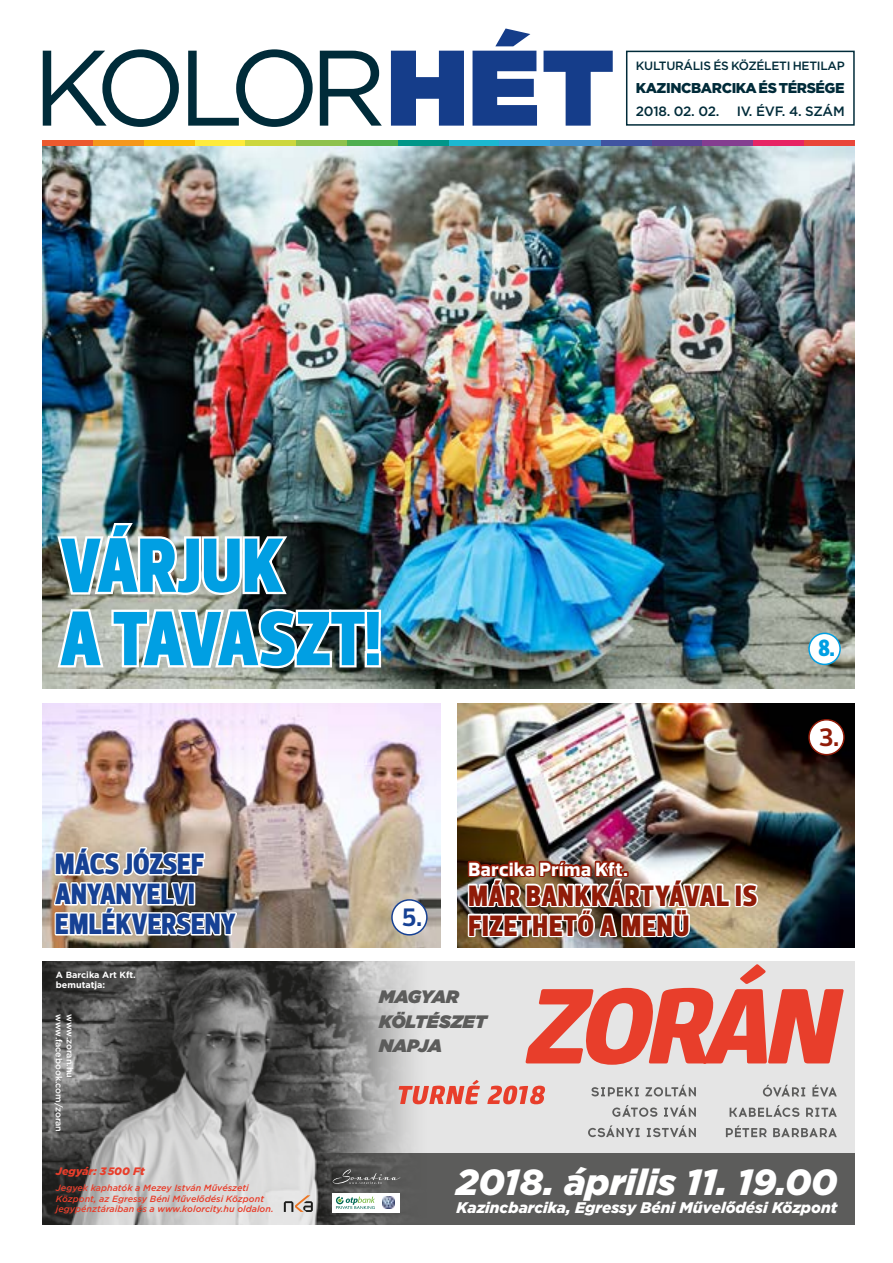
<style>
.page{position:relative;width:893px;height:1263px;background:#fff}
.page>*{position:absolute;margin:0;border:0;box-sizing:border-box;transform-origin:0 0}
.t1{font:900 78.3px/73.3px "Prelo Condensed";letter-spacing:-.005em;color:#009fe3}
.t2{font:italic 900 36.3px "Gotham";letter-spacing:-.005em;color:#fff}
.t3{font:900 30px/30px "Prelo Condensed";letter-spacing:.005em;color:#164194}
.t4{font:900 30px/30px "Prelo Condensed";letter-spacing:.03em;color:#901b08}
.t5{font:700 25.8px "Prelo";color:#901b08}
.t6{font:700 25.8px "Prelo";color:#164194}
.t7{font:900 24px "Prelo Condensed";color:#009fe3}
.t8{font:800 19.5px "Prelo";letter-spacing:.03em;color:#fff}
.t9{font:italic 900 18px/24.8px "Gotham";color:#5c5c5b}
.t10{font:italic 900 15.45px "Gotham";color:#fff}
.t11{font:900 14.25px "Gotham";letter-spacing:-.03em;color:#002b39}
.t12{font:500 13.5px "Gotham";letter-spacing:-.02em;color:#002b39}
.t13{font:500 12px "Gotham";letter-spacing:-.025em;color:#002b39}
.t14{font:italic 900 10.8px "Gotham";color:#e83e2b}
.t15{font:italic 500 9px/10.8px "Gotham";color:#e83e2b}
.t16{font:500 9px "Gotham";letter-spacing:-.005em;color:#fff}
.t17{font:700 9px/10.8px "Gotham";color:#fff}
</style>
<div class="page">
<img style="left:43px;top:703px;width:397px;height:244px">
<svg style="left:43px;top:49px;width:339px;height:78px"></svg>
<svg style="left:391px;top:28px;width:222px;height:98px"></svg>
<div style="left:43px;top:140px;width:50px;height:6px;background:#eb592e"></div>
<div style="left:93px;top:140px;width:51px;height:6px;background:#f4971b"></div>
<div style="left:144px;top:140px;width:51px;height:6px;background:#fcc00c"></div>
<div style="left:195px;top:140px;width:51px;height:6px;background:#feeb3c"></div>
<div style="left:246px;top:140px;width:50px;height:6px;background:#ccd73f"></div>
<div style="left:296px;top:140px;width:51px;height:6px;background:#8ec14d"></div>
<div style="left:347px;top:140px;width:51px;height:6px;background:#4faf4f"></div>
<div style="left:398px;top:140px;width:51px;height:6px;background:#009689"></div>
<div style="left:449px;top:140px;width:50px;height:6px;background:#1bb8d1"></div>
<div style="left:499px;top:140px;width:51px;height:6px;background:#36a4dd"></div>
<div style="left:550px;top:140px;width:51px;height:6px;background:#418fcd"></div>
<div style="left:601px;top:140px;width:51px;height:6px;background:#4054a1"></div>
<div style="left:652px;top:140px;width:50px;height:6px;background:#5a4495"></div>
<div style="left:702px;top:140px;width:51px;height:6px;background:#843d90"></div>
<div style="left:753px;top:140px;width:51px;height:6px;background:#e72464"></div>
<div style="left:804px;top:140px;width:51px;height:6px;background:#e9473a"></div>
<div style="left:626px;top:51px;width:229px;height:75px;border:2px solid #002b39"></div>
<img style="left:457px;top:703px;width:398px;height:244px">
<div style="left:43px;top:1153px;width:812px;height:72px;background:#5c5c5b"></div>
<div style="left:43px;top:961px;width:812px;height:192px;background:#e5e5e5"></div>
<img style="left:43px;top:961px;width:378px;height:264px">
<svg style="left:591px;top:1085px;width:105px;height:11px"></svg>
<svg style="left:612px;top:1105px;width:84px;height:12px"></svg>
<svg style="left:588px;top:1125px;width:108px;height:12px"></svg>
<svg style="left:763px;top:1085px;width:74px;height:11px"></svg>
<svg style="left:730px;top:1105px;width:107px;height:12px"></svg>
<svg style="left:726px;top:1125px;width:111px;height:12px"></svg>
<svg style="left:525px;top:964px;width:319px;height:101px"></svg>
<svg style="left:399px;top:1080px;width:146px;height:24px"></svg>
<svg style="left:333px;top:1169px;width:67px;height:15px"></svg>
<div style="left:333px;top:1192px;width:67px;height:20px;background:#fff"></div>
<svg style="left:336px;top:1196px;width:39px;height:13px"></svg>
<svg style="left:382px;top:1196px;width:13px;height:13px"></svg>
<img style="left:43px;top:146px;width:812px;height:542px">
<svg style="left:52px;top:826px;width:188px;height:122px"></svg>
<div style="left:735px;top:884px;width:7px;height:23px;border:3px solid #fff"></div>
<svg style="left:740px;top:882px;width:20px;height:27px"></svg>
<img style="left:466px;top:857px;width:266px;height:91px">
<img style="left:55px;top:519px;width:236px;height:79px">
<svg style="left:55px;top:606px;width:328px;height:64px"></svg>
<div style="left:809px;top:720px;width:35px;height:35px;background:#fff;border-radius:50%"></div>
<div style="left:808px;top:719px;width:37px;height:36px;border:2px solid #901b08;border-radius:50%"></div>
<div style="left:392px;top:900px;width:35px;height:35px;background:#fff;border-radius:50%"></div>
<div style="left:391px;top:899px;width:37px;height:36px;border:2px solid #164194;border-radius:50%"></div>
<div style="left:809px;top:633px;width:31px;height:31px;background:#fff;border-radius:50%"></div>
<div style="left:808px;top:633px;width:33px;height:32px;border:2px solid #009fe3;border-radius:50%"></div>
<svg style="left:284px;top:1195px;width:29px;height:17px"></svg>
<h3 class="t13" style="left:636px;top:58px;width:210px">KULTURÁLIS ÉS KÖZÉLETI HETILAP</h3>
<h3 class="t11" style="left:636px;top:78px;width:210px">KAZINCBARCIKA ÉS TÉRSÉGE</h3>
<h3 class="t12" style="left:636px;top:102px;width:85px">2018. 02. 02.</h3>
<h3 class="t12" style="left:737px;top:102px;width:110px">IV. ÉVF. 4. SZÁM</h3>
<h1 class="t1" style="left:60px;top:529px;width:322px">VÁRJUK<br>A TAVASZT!</h1>
<h3 class="t3" style="left:55px;top:849px;width:182px">MÁCS JÓZSEF<br>ANYANYELVI<br>EMLÉKVERSENY</h3>
<h3 class="t6" style="left:402px;top:901px;width:22px">5.</h3>
<h3 class="t8" style="left:468px;top:857px;width:161px">Barcika Príma Kft.</h3>
<h3 class="t4" style="left:468px;top:881px;width:290px">MÁR BANKKÁRTYÁVAL IS<br>FIZETHETŐ A MENÜ</h3>
<h3 class="t7" style="left:818px;top:634px;width:18px">8.</h3>
<h3 class="t5" style="left:819px;top:721px;width:22px">3.</h3>
<p class="t17" style="left:56px;top:969px;width:81px">A Barcika Art Kft. bemutatja:</p>
<p class="t16" style="left:65px;top:1014px;width:119px;rotate:90deg">www.facebook.com/zoran</p>
<p class="t16" style="left:76px;top:1014px;width:65px;rotate:90deg">www.zoran.hu</p>
<p class="t14" style="left:56px;top:1163px;width:90px">Jegyár: 3 500 Ft</p>
<p class="t15" style="left:56px;top:1182px;width:219px">Jegyek kaphatók a Mezey István Művészeti<br>Központ, az Egressy Béni Művelődési Központ jegypénztáraiban és a www.kolorcity.hu oldalon.</p>
<h3 class="t9" style="left:379px;top:984px;width:109px">MAGYAR<br>KÖLTÉSZET<br>NAPJA</h3>
<h2 class="t2" style="left:456px;top:1157px;width:383px">2018. április 11. 19.00</h2>
<h3 class="t10" style="left:457px;top:1197px;width:382px">Kazincbarcika, Egressy Béni Művelődési Központ</h3>
</div>
